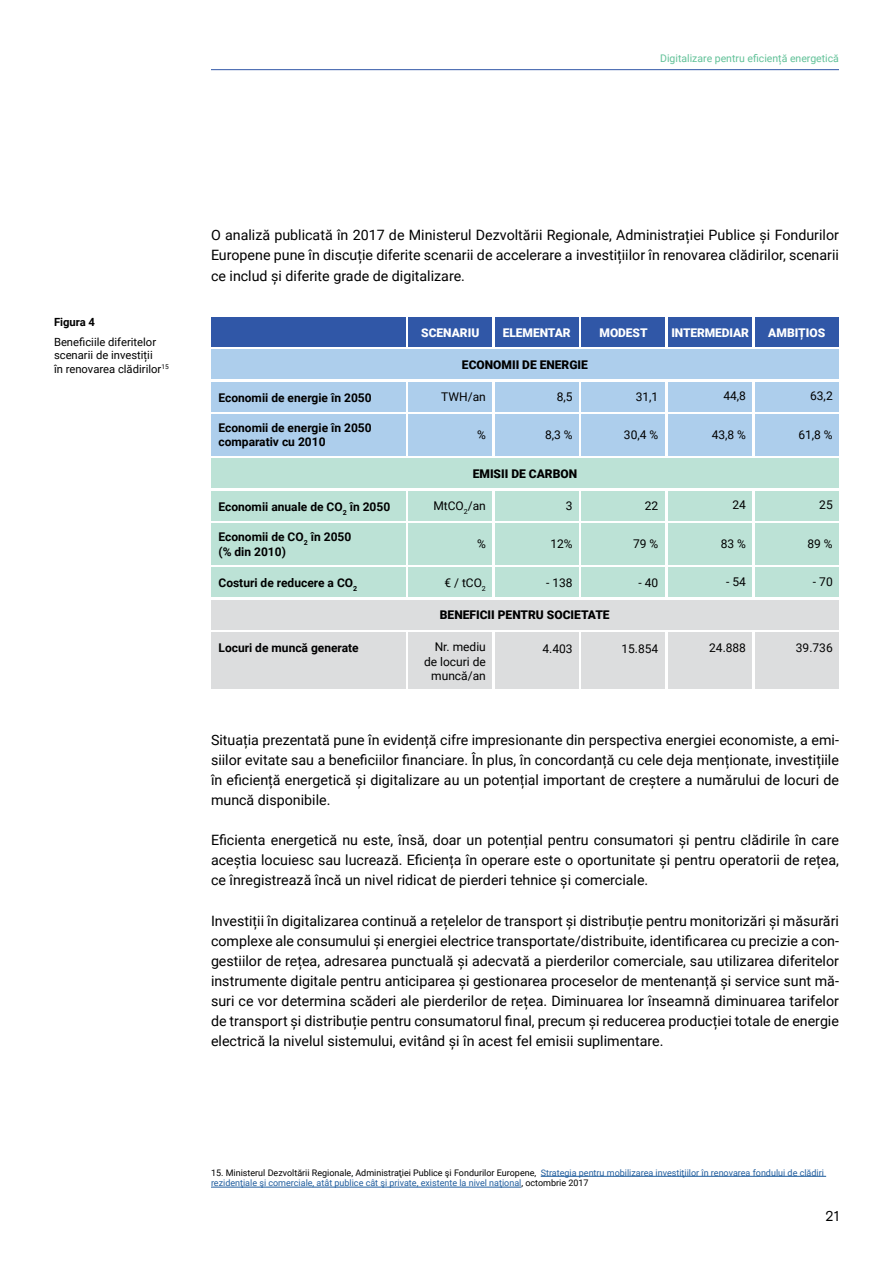
<style>
.page{position:relative;width:893px;height:1263px;background:#fff}
.page>*{position:absolute;margin:0;border:0;box-sizing:border-box;transform-origin:0 0}
.t1{font:14.25px/20.1px "Roboto";color:#000;text-align:justify}
.t2{font:14.25px "Basis Grotesque Pro";color:#000}
.t3{font:700 12px/14.1px "Roboto";color:#000}
.t4{font:12px/14.4px "Roboto";color:#000;text-align:right}
.t5{font:900 12px "Roboto";color:#000}
.t6{font:900 12px "Roboto";letter-spacing:-.005em;color:#fff}
.t7{font:11.25px/13.5px "Roboto";color:#000}
.t8{font:700 11.25px "Roboto";color:#000}
.t9{font:10.5px "Roboto";color:#61c198}
.t10{font:9px/10.8px "Roboto";color:#215e9e}
.s1{color:#000}
</style>
<div class="page">
<hr style="left:541px;top:1176px;width:285px;height:1px;background:#215e9e">
<hr style="left:211px;top:1187px;width:310px;height:1px;background:#215e9e">
<div style="left:211px;top:318px;width:194px;height:29px;background:#3057a7"></div>
<div style="left:408px;top:318px;width:84px;height:29px;background:#3057a7"></div>
<div style="left:495px;top:318px;width:84px;height:29px;background:#3057a7"></div>
<div style="left:582px;top:318px;width:83px;height:29px;background:#3057a7"></div>
<div style="left:668px;top:318px;width:84px;height:29px;background:#3057a7"></div>
<div style="left:755px;top:318px;width:84px;height:29px;background:#3057a7"></div>
<div style="left:211px;top:350px;width:628px;height:29px;background:#adceec"></div>
<div style="left:211px;top:459px;width:628px;height:29px;background:#bce2d6"></div>
<div style="left:211px;top:600px;width:628px;height:29px;background:#dcddde"></div>
<div style="left:211px;top:382px;width:194px;height:29px;background:#adceec"></div>
<div style="left:211px;top:491px;width:194px;height:29px;background:#bce2d6"></div>
<div style="left:211px;top:632px;width:194px;height:57px;background:#dcddde"></div>
<div style="left:211px;top:568px;width:194px;height:29px;background:#bce2d6"></div>
<div style="left:211px;top:414px;width:194px;height:42px;background:#adceec"></div>
<div style="left:211px;top:523px;width:194px;height:42px;background:#bce2d6"></div>
<div style="left:408px;top:382px;width:84px;height:29px;background:#adceec"></div>
<div style="left:408px;top:491px;width:84px;height:29px;background:#bce2d6"></div>
<div style="left:408px;top:632px;width:84px;height:57px;background:#dcddde"></div>
<div style="left:408px;top:568px;width:84px;height:29px;background:#bce2d6"></div>
<div style="left:408px;top:414px;width:84px;height:42px;background:#adceec"></div>
<div style="left:408px;top:523px;width:84px;height:42px;background:#bce2d6"></div>
<div style="left:495px;top:382px;width:84px;height:29px;background:#adceec"></div>
<div style="left:495px;top:491px;width:84px;height:29px;background:#bce2d6"></div>
<div style="left:495px;top:632px;width:84px;height:57px;background:#dcddde"></div>
<div style="left:495px;top:568px;width:84px;height:29px;background:#bce2d6"></div>
<div style="left:495px;top:414px;width:84px;height:42px;background:#adceec"></div>
<div style="left:495px;top:523px;width:84px;height:42px;background:#bce2d6"></div>
<div style="left:582px;top:382px;width:83px;height:29px;background:#adceec"></div>
<div style="left:582px;top:491px;width:83px;height:29px;background:#bce2d6"></div>
<div style="left:582px;top:632px;width:83px;height:57px;background:#dcddde"></div>
<div style="left:582px;top:568px;width:83px;height:29px;background:#bce2d6"></div>
<div style="left:582px;top:414px;width:83px;height:42px;background:#adceec"></div>
<div style="left:582px;top:523px;width:83px;height:42px;background:#bce2d6"></div>
<div style="left:668px;top:382px;width:84px;height:29px;background:#adceec"></div>
<div style="left:668px;top:491px;width:84px;height:29px;background:#bce2d6"></div>
<div style="left:668px;top:632px;width:84px;height:57px;background:#dcddde"></div>
<div style="left:668px;top:568px;width:84px;height:29px;background:#bce2d6"></div>
<div style="left:755px;top:382px;width:84px;height:29px;background:#adceec"></div>
<div style="left:755px;top:491px;width:84px;height:29px;background:#bce2d6"></div>
<div style="left:755px;top:632px;width:84px;height:57px;background:#dcddde"></div>
<div style="left:755px;top:568px;width:84px;height:29px;background:#bce2d6"></div>
<div style="left:668px;top:414px;width:84px;height:42px;background:#adceec"></div>
<div style="left:668px;top:523px;width:84px;height:42px;background:#bce2d6"></div>
<div style="left:755px;top:414px;width:84px;height:42px;background:#adceec"></div>
<div style="left:755px;top:523px;width:84px;height:42px;background:#bce2d6"></div>
<hr style="left:211px;top:69px;width:628px;height:1px;background:#3057a7">
<p class="t9" style="left:660px;top:51px;width:180px">Digitalizare pentru eficiență energetică</p>
<p class="t8" style="left:54px;top:314px;width:43px">Figura 4</p>
<p class="t7" style="left:54px;top:334px;width:116px">Beneficiile diferitelor scenarii de investiții<br>în renovarea clădirilor<sup>15</sup></p>
<p class="t1" style="left:211px;top:225px;width:629px">O analiză publicată în 2017 de Ministerul Dezvoltării Regionale, Administrației Publice și Fondurilor Europene pune în discuție diferite scenarii de accelerare a investițiilor în renovarea clădirilor, scenarii ce includ și diferite grade de digitalizare.</p>
<p class="t3" style="left:218px;top:390px;width:155px">Economii de energie în 2050</p>
<p class="t3" style="left:218px;top:421px;width:155px">Economii de energie în 2050 comparativ cu 2010</p>
<p class="t3" style="left:218px;top:499px;width:173px">Economii anuale de CO<sub>2</sub> în 2050</p>
<p class="t3" style="left:218px;top:530px;width:134px">Economii de CO<sub>2</sub> în 2050 (% din 2010)</p>
<p class="t3" style="left:218px;top:576px;width:140px">Costuri de reducere a CO<sub>2</sub></p>
<p class="t3" style="left:218px;top:640px;width:142px">Locuri de muncă generate</p>
<p class="t6" style="left:421px;top:324px;width:60px">SCENARIU</p>
<p class="t6" style="left:503px;top:324px;width:70px">ELEMENTAR</p>
<p class="t6" style="left:599px;top:324px;width:50px">MODEST</p>
<p class="t6" style="left:768px;top:324px;width:58px">AMBIȚIOS</p>
<p class="t5" style="left:462px;top:356px;width:128px">ECONOMII DE ENERGIE</p>
<p class="t6" style="left:671px;top:324px;width:79px">INTERMEDIAR</p>
<p class="t4" style="left:441px;top:389px;width:46px">TWH/an</p>
<p class="t4" style="left:557px;top:389px;width:17px">8,5</p>
<p class="t4" style="left:636px;top:389px;width:24px">31,1</p>
<p class="t4" style="left:723px;top:388px;width:24px">44,8</p>
<p class="t4" style="left:810px;top:388px;width:24px">63,2</p>
<p class="t4" style="left:477px;top:427px;width:10px">%</p>
<p class="t4" style="left:545px;top:427px;width:29px">8,3 %</p>
<p class="t4" style="left:624px;top:427px;width:36px">30,4 %</p>
<p class="t4" style="left:712px;top:427px;width:36px">43,8 %</p>
<p class="t4" style="left:798px;top:427px;width:36px">61,8 %</p>
<p class="t5" style="left:473px;top:465px;width:106px">EMISII DE CARBON</p>
<p class="t4" style="left:433px;top:498px;width:54px">MtCO<sub>2</sub>/an</p>
<p class="t4" style="left:566px;top:498px;width:8px">3</p>
<p class="t4" style="left:645px;top:498px;width:15px">22</p>
<p class="t4" style="left:732px;top:497px;width:15px">24</p>
<p class="t4" style="left:819px;top:497px;width:15px">25</p>
<p class="t4" style="left:477px;top:536px;width:10px">%</p>
<p class="t4" style="left:550px;top:536px;width:24px">12%</p>
<p class="t4" style="left:633px;top:536px;width:27px">79 %</p>
<p class="t4" style="left:721px;top:536px;width:27px">83 %</p>
<p class="t4" style="left:807px;top:536px;width:27px">89 %</p>
<p class="t4" style="left:444px;top:575px;width:43px">€ / tCO<sub>2</sub></p>
<p class="t4" style="left:546px;top:575px;width:28px">- 138</p>
<p class="t4" style="left:638px;top:575px;width:21px">- 40</p>
<p class="t4" style="left:726px;top:574px;width:21px">- 54</p>
<p class="t4" style="left:813px;top:574px;width:21px">- 70</p>
<p class="t5" style="left:440px;top:606px;width:171px">BENEFICII PENTRU SOCIETATE</p>
<p class="t4" style="left:424px;top:639px;width:63px">Nr. mediu de locuri de muncă/an</p>
<p class="t4" style="left:542px;top:641px;width:32px">4.403</p>
<p class="t4" style="left:621px;top:641px;width:38px">15.854</p>
<p class="t4" style="left:709px;top:640px;width:38px">24.888</p>
<p class="t4" style="left:796px;top:640px;width:38px">39.736</p>
<p class="t1" style="left:211px;top:729px;width:629px">Situația prezentată pune în evidență cifre impresionante din perspectiva energiei economiste, a emi&shy;siilor evitate sau a beneficiilor financiare. În plus, în concordanță cu cele deja menționate, investițiile în eficiență energetică și digitalizare au un potențial important de creștere a numărului de locuri de muncă disponibile.</p>
<p class="t1" style="left:211px;top:829px;width:629px">Eficienta energetică nu este, însă, doar un potențial pentru consumatori și pentru clădirile în care aceștia locuiesc sau lucrează. Eficiența în operare este o oportunitate și pentru operatorii de rețea, ce înregistrează încă un nivel ridicat de pierderi tehnice și comerciale.</p>
<p class="t1" style="left:211px;top:910px;width:629px">Investiții în digitalizarea continuă a rețelelor de transport și distribuție pentru monitorizări și măsurări complexe ale consumului și energiei electrice transportate/distribuite, identificarea cu precizie a con&shy;gestiilor de rețea, adresarea punctuală și adecvată a pierderilor comerciale, sau utilizarea diferitelor instrumente digitale pentru anticiparea și gestionarea proceselor de mentenanță și service sunt mă&shy;suri ce vor determina scăderi ale pierderilor de rețea. Diminuarea lor înseamnă diminuarea tarifelor de transport și distribuție pentru consumatorul final, precum și reducerea producției totale de energie electrică la nivelul sistemului, evitând și în acest fel emisii suplimentare.</p>
<p class="t10" style="left:211px;top:1167px;width:614px"><span class="s1">15. Ministerul Dezvoltării Regionale, Administraţiei Publice şi Fondurilor Europene,</span> Strategia pentru mobilizarea investiţiilor în renovarea fondului de clădiri rezidenţiale şi comerciale, atât publice cât şi private, existente la nivel naţional<span class="s1">, octombrie 2017</span></p>
<p class="t2" style="left:826px;top:1208px;width:15px">21</p>
</div>
